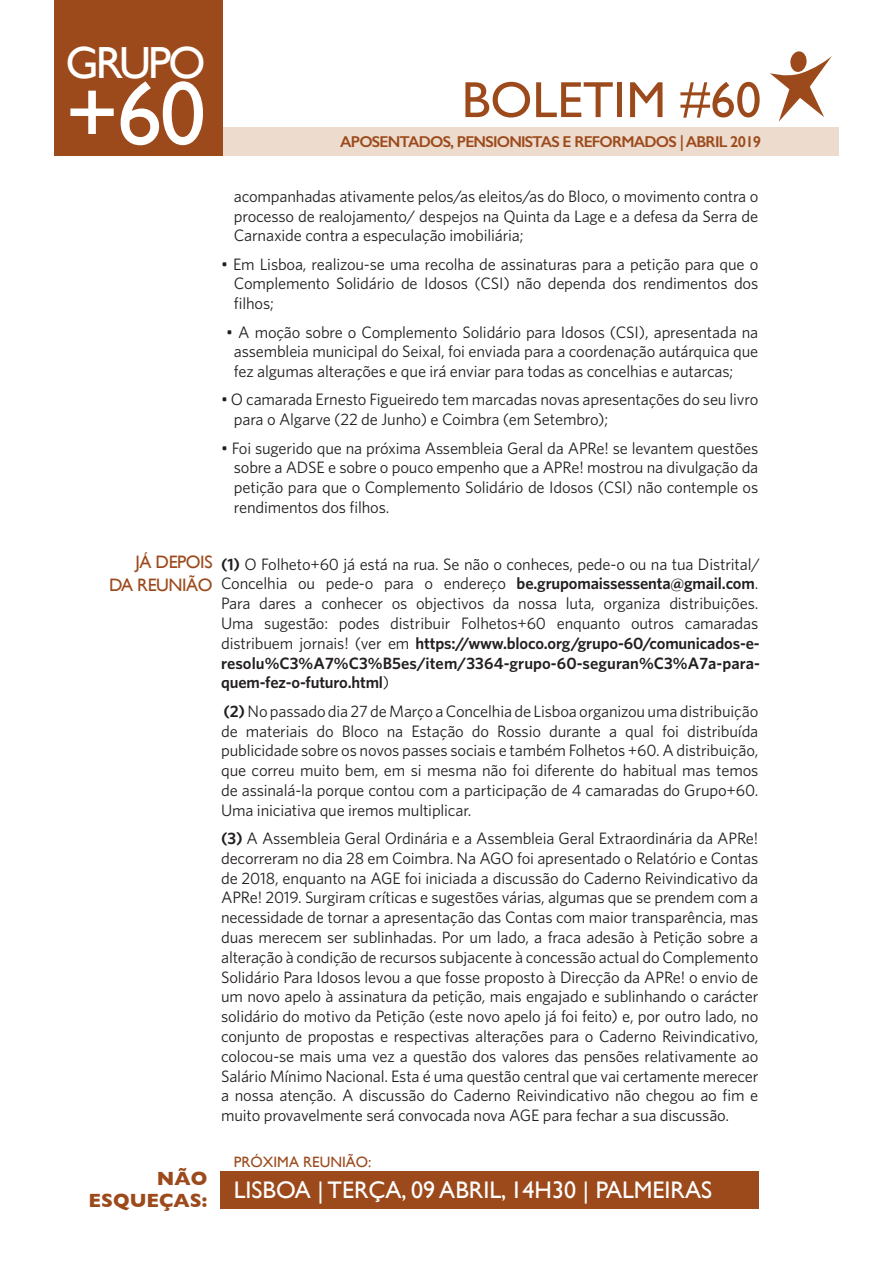
<style>
.page{position:relative;width:893px;height:1263px;background:#fff}
.page>*{position:absolute;margin:0;border:0;box-sizing:border-box;transform-origin:0 0}
.mais_um_intertitulo{font:91.5px "Gill Sans";color:#fff}
.t1{font:51px "Gill Sans";color:#9c4a1c}
.mais_um_intertitulo-2{font:45px "Gill Sans";letter-spacing:-.06em;color:#fff}
.mais_um_intertitulo-3{font:24px "Gill Sans";color:#fff}
.mais_um_intertitulo-4{font:700 19.5px/22.5px "Gill Sans";color:#9c4a1c;text-align:right}
.mais_um_intertitulo-5{font:18px "Gill Sans";letter-spacing:-.025em;color:#9c4a1c}
.t2{font:16.5px/19.8px "Whitney";letter-spacing:-.01em;color:#231f20;text-align:justify}
.t3{font:600 15.75px "Gill Sans";letter-spacing:-.05em;color:#9c4a1c}
.mais_um_intertitulo-6{font:15px "Gill Sans";color:#9c4a1c}
.s1{font-weight:600}
</style>
<div class="page">
<div style="left:54px;top:128px;width:785px;height:28px;background:#eddbcd"></div>
<div style="left:54px;top:0;width:169px;height:155px;background:#9c4a1c"></div>
<div style="left:220px;top:1171px;width:538px;height:38px;background:#9c4a1c"></div>
<svg style="left:770px;top:51px;width:62px;height:71px"></svg>
<p class="mais_um_intertitulo-2" style="left:65px;top:36px;width:142px">GRUPO</p>
<p class="mais_um_intertitulo" style="left:65px;top:60px;width:142px">+60</p>
<p class="t1" style="left:462px;top:70px;width:301px">BOLETIM #60</p>
<p class="t3" style="left:340px;top:132px;width:422px">APOSENTADOS, PENSIONISTAS E REFORMADOS | ABRIL 2019</p>
<p class="t2" style="left:234px;top:186px;width:526px">acompanhadas ativamente pelos/as eleitos/as do Bloco, o movimento contra o processo de realojamento/ despejos na Quinta da Lage e a defesa da Serra de Carnaxide contra a especulação imobiliária;</p>
<p class="t2" style="left:234px;top:254px;width:526px;text-indent:-13px">• Em Lisboa, realizou-se uma recolha de assinaturas para a petição para que o Complemento Solidário de Idosos (CSI) não dependa dos rendimentos dos filhos;</p>
<p class="t2" style="left:234px;top:322px;width:526px;text-indent:-8px">• A moção sobre o Complemento Solidário para Idosos (CSI), apresentada na assembleia municipal do Seixal, foi enviada para a coordenação autárquica que fez algumas alterações e que irá enviar para todas as concelhias e autarcas;</p>
<p class="t2" style="left:234px;top:390px;width:526px;text-indent:-13px">• O camarada Ernesto Figueiredo tem marcadas novas apresentações do seu livro para o Algarve (22 de Junho) e Coimbra (em Setembro);</p>
<p class="t2" style="left:234px;top:438px;width:526px;text-indent:-13px">• Foi sugerido que na próxima Assembleia Geral da APRe! se levantem questões sobre a ADSE e sobre o pouco empenho que a APRe! mostrou na divulgação da petição para que o Complemento Solidário de Idosos (CSI) não contemple os rendimentos dos filhos.</p>
<p class="mais_um_intertitulo-5" style="left:135px;top:552px;width:79px">JÁ DEPOIS</p>
<p class="mais_um_intertitulo-5" style="left:109px;top:574px;width:105px">DA REUNIÃO</p>
<p class="t2" style="left:221px;top:554px;width:540px"><span class="s1">(1)</span> O Folheto+60 já está na rua. Se não o conheces, pede-o ou na tua Distrital/ Concelhia ou pede-o para o endereço <span class="s1">be.grupomaissessenta@gmail.com</span>.<br>Para dares a conhecer os objectivos da nossa luta, organiza distribuições.<br>Uma sugestão: podes distribuir Folhetos+60 enquanto outros camaradas distribuem jornais! (ver em <span class="s1">https://www.bloco.org/grupo-60/comunicados-e&shy;resolu%C3%A7%C3%B5es/item/3364-grupo-60-seguran%C3%A7a-para&shy;quem-fez-o-futuro.html</span>)</p>
<p class="t2" style="left:221px;top:701px;width:539px"><span class="s1">(2)</span> No passado dia 27 de Março a Concelhia de Lisboa organizou uma distribuição de materiais do Bloco na Estação do Rossio durante a qual foi distribuída publicidade sobre os novos passes sociais e também Folhetos +60. A distribuição, que correu muito bem, em si mesma não foi diferente do habitual mas temos de assinalá-la porque contou com a participação de 4 camaradas do Grupo+60.<br>Uma iniciativa que iremos multiplicar.</p>
<p class="t2" style="left:221px;top:828px;width:539px"><span class="s1">(3)</span> A Assembleia Geral Ordinária e a Assembleia Geral Extraordinária da APRe! decorreram no dia 28 em Coimbra. Na AGO foi apresentado o Relatório e Contas de 2018, enquanto na AGE foi iniciada a discussão do Caderno Reivindicativo da APRe! 2019. Surgiram críticas e sugestões várias, algumas que se prendem com a necessidade de tornar a apresentação das Contas com maior transparência, mas duas merecem ser sublinhadas. Por um lado, a fraca adesão à Petição sobre a alteração à condição de recursos subjacente à concessão actual do Complemento Solidário Para Idosos levou a que fosse proposto à Direcção da APRe! o envio de um novo apelo à assinatura da petição, mais engajado e sublinhando o carácter solidário do motivo da Petição (este novo apelo já foi feito) e, por outro lado, no conjunto de propostas e respectivas alterações para o Caderno Reivindicativo, colocou-se mais uma vez a questão dos valores das pensões relativamente ao Salário Mínimo Nacional. Esta é uma questão central que vai certamente merecer a nossa atenção. A discussão do Caderno Reivindicativo não chegou ao fim e muito provavelmente será convocada nova AGE para fechar a sua discussão.</p>
<p class="mais_um_intertitulo-4" style="left:89px;top:1167px;width:120px">NÃO<br>ESQUEÇAS:</p>
<p class="mais_um_intertitulo-6" style="left:234px;top:1153px;width:139px">PRÓXIMA REUNIÃO:</p>
<p class="mais_um_intertitulo-3" style="left:234px;top:1175px;width:480px">LISBOA | TERÇA, 09 ABRIL, 14H30 | PALMEIRAS</p>
</div>
